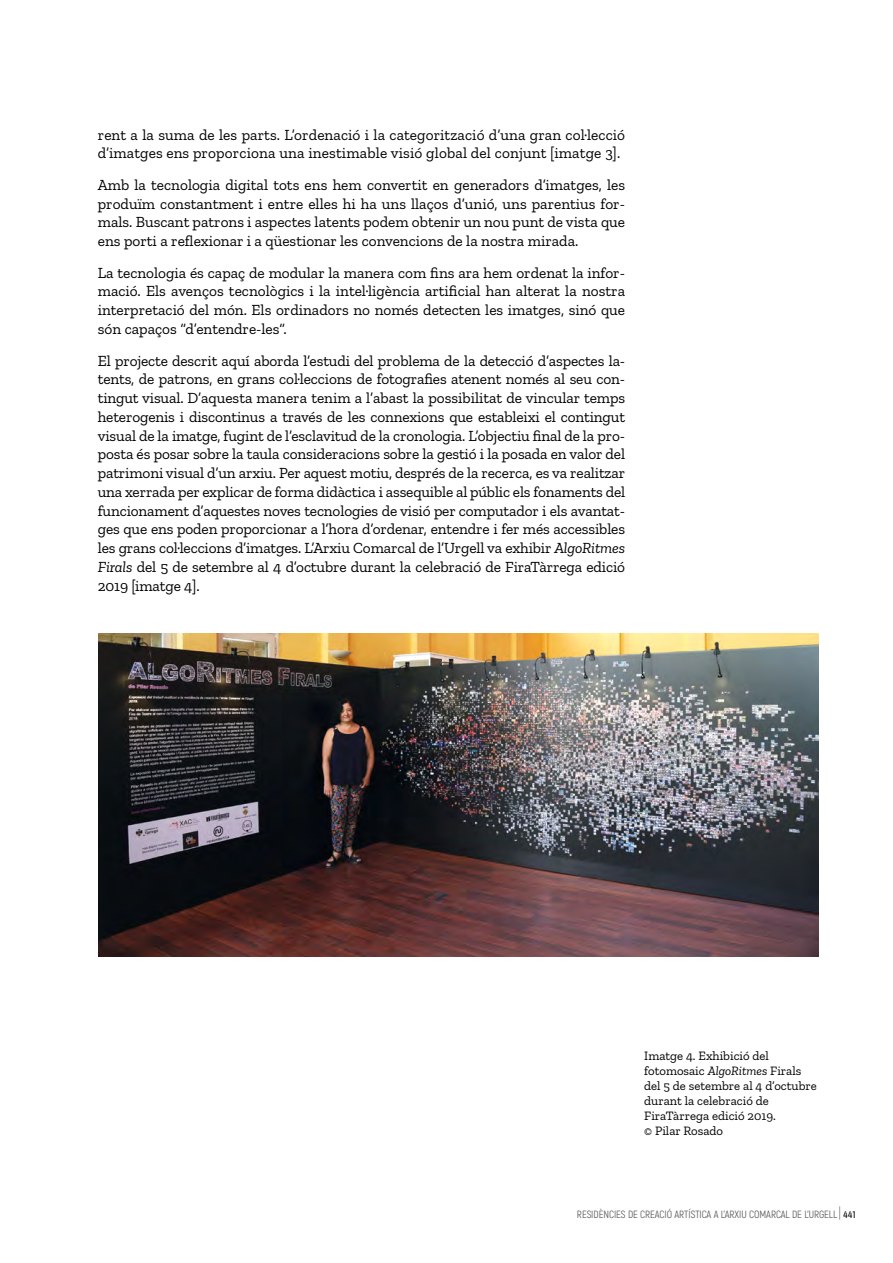
<style>
.page{position:relative;width:893px;height:1263px;background:#fff}
.page>*{position:absolute;margin:0;border:0;box-sizing:border-box;transform-origin:0 0}
.t1{font:15.3px/18.8px "Zilla Slab";color:#000;text-align:justify}
.t2{font:12.75px/15px "Zilla Slab";color:#000}
.t3{font:10.5px "Akrobat";letter-spacing:-.005em;color:#575756}
.s1{font-style:italic}
.s2{font-family:"Imago";color:#000}
</style>
<div class="page">
<svg style="left:839px;top:1206px;width:1px;height:14px"></svg>
<img style="left:98px;top:634px;width:721px;height:322px">
<p class="t1" style="left:98px;top:125px;width:529px">rent a la suma de les parts. L’ordenació i la categorització d’una gran col·lecció d’imatges ens proporciona una inestimable visió global del conjunt [imatge 3].</p>
<p class="t1" style="left:98px;top:176px;width:529px">Amb la tecnologia digital tots ens hem convertit en generadors d’imatges, les produïm constantment i entre elles hi ha uns llaços d’unió, uns parentius for&shy;mals. Buscant patrons i aspectes latents podem obtenir un nou punt de vista que ens porti a reflexionar i a qüestionar les convencions de la nostra mirada.</p>
<p class="t1" style="left:98px;top:263px;width:529px">La tecnologia és capaç de modular la manera com fins ara hem ordenat la infor&shy;mació. Els avenços tecnològics i la intel·ligència artificial han alterat la nostra interpretació del món. Els ordinadors no només detecten les imatges, sinó que són capaços “d’entendre-les”.</p>
<p class="t1" style="left:98px;top:351px;width:529px">El projecte descrit aquí aborda l’estudi del problema de la detecció d’aspectes la&shy;tents, de patrons, en grans col·leccions de fotografies atenent només al seu con&shy;tingut visual. D’aquesta manera tenim a l’abast la possibilitat de vincular temps heterogenis i discontinus a través de les connexions que estableixi el contingut visual de la imatge, fugint de l’esclavitud de la cronologia. L’objectiu final de la pro&shy;posta és posar sobre la taula consideracions sobre la gestió i la posada en valor del patrimoni visual d’un arxiu. Per aquest motiu, després de la recerca, es va realitzar una xerrada per explicar de forma didàctica i assequible al públic els fonaments del funcionament d’aquestes noves tecnologies de visió per computador i els avantat&shy;ges que ens poden proporcionar a l’hora d’ordenar, entendre i fer més accessibles les grans col·leccions d’imatges. L’Arxiu Comarcal de l’Urgell va exhibir <span class="s1">AlgoRitmes Firals</span> del 5 de setembre al 4 d’octubre durant la celebració de FiraTàrrega edició 2019 [imatge 4].</p>
<p class="t2" style="left:644px;top:1049px;width:174px">Imatge 4. Exhibició del fotomosaic <span class="s1">AlgoRitmes</span> Firals del 5 de setembre al 4 d’octubre durant la celebració de<br>FiraTàrrega edició 2019.<br>© Pilar Rosado</p>
<p class="t3" style="left:577px;top:1208px;width:281px">RESIDÈNCIES DE CREACIÓ ARTÍSTICA A L’ARXIU COMARCAL DE L’URGELL <span class="s2">441</span></p>
</div>
